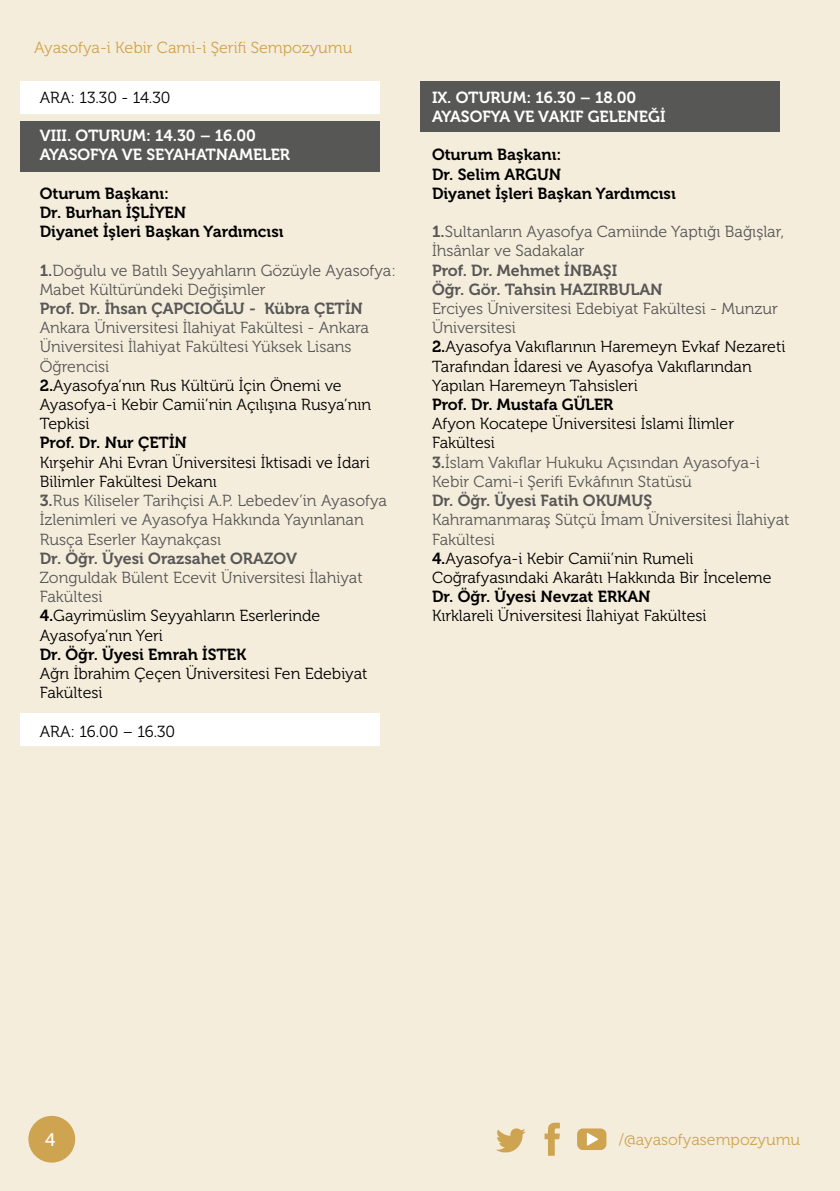
<style>
.page{position:relative;width:840px;height:1191px;background:#fff}
.page>*{position:absolute;margin:0;border:0;box-sizing:border-box;transform-origin:0 0}
.t1{font:18px "Museo Sans 500";color:#fff}
.t2{font:16px/19.2px "Museo 300";color:#575756}
.t3{font:16px/19.2px "Museo 300";color:#000}
.t4{font:16px/19.2px "Museo 700";color:#000}
.t5{font:16px/19.2px "Museo 700";color:#575756}
.t6{font:16px/19.2px "Museo 700";color:#fff}
.t7{font:16px "Museo 300";color:#cfa450}
.s1{font-family:"Museo 700"}
.s2{font-family:"Museo 700";color:#000}
.s3{color:#000}
.s4{color:#575756}
</style>
<div class="page">
<div style="left:0;top:0;width:839px;height:1191px;background:#f5eddc"></div>
<div style="left:28px;top:1115px;width:47px;height:47px;background:#cfa450;border-radius:50%"></div>
<div style="left:21px;top:713px;width:359px;height:33px;background:#fff"></div>
<div style="left:420px;top:82px;width:359px;height:50px;background:#575756"></div>
<div style="left:21px;top:121px;width:359px;height:51px;background:#575756"></div>
<div style="left:21px;top:81px;width:359px;height:33px;background:#fff"></div>
<svg style="left:496px;top:1128px;width:29px;height:24px"></svg>
<svg style="left:544px;top:1122px;width:15px;height:33px"></svg>
<div style="left:576px;top:1128px;width:30px;height:22px;background:#cfa450;border-radius:6px"></div>
<svg style="left:586px;top:1133px;width:11px;height:12px"></svg>
<p class="t7" style="left:34px;top:39px;width:320px">Ayasofya-i Kebir Cami-i Şerifi Sempozyumu</p>
<p class="t3" style="left:40px;top:88px;width:132px">ARA: 13.30 - 14.30</p>
<p class="t6" style="left:40px;top:126px;width:252px">VIII. OTURUM: 14.30 – 16.00<br>AYASOFYA VE SEYAHATNAMELER</p>
<p class="t4" style="left:40px;top:184px;width:245px">Oturum Başkanı:<br>Dr. Burhan İŞLİYEN<br>Diyanet İşleri Başkan Yardımcısı</p>
<p class="t2" style="left:40px;top:261px;width:357px"><span class="s1">1.</span>Doğulu ve Batılı Seyyahların Gözüyle Ayasofya:<br>Mabet Kültüründeki Değişimler</p>
<p class="t5" style="left:40px;top:299px;width:324px">Prof. Dr. İhsan ÇAPCIOĞLU - Kübra ÇETİN</p>
<p class="t2" style="left:40px;top:318px;width:333px">Ankara Üniversitesi İlahiyat Fakültesi - Ankara Üniversitesi İlahiyat Fakültesi Yüksek Lisans Öğrencisi<br><span class="s2">2.</span><span class="s3">Ayasofya’nın Rus Kültürü İçin Önemi ve Ayasofya-i Kebir Camii’nin Açılışına Rusya’nın Tepkisi</span></p>
<p class="t4" style="left:40px;top:433px;width:148px">Prof. Dr. Nur ÇETİN</p>
<p class="t2" style="left:40px;top:453px;width:348px"><span class="s3">Kırşehir Ahi Evran Üniversitesi İktisadi ve İdari Bilimler Fakültesi Dekanı<br></span><span class="s1">3.</span>Rus Kiliseler Tarihçisi A.P. Lebedev’in Ayasofya İzlenimleri ve Ayasofya Hakkında Yayınlanan Rusça Eserler Kaynakçası</p>
<p class="t5" style="left:40px;top:549px;width:258px">Dr. Öğr. Üyesi Orazsahet ORAZOV</p>
<p class="t2" style="left:40px;top:568px;width:324px">Zonguldak Bülent Ecevit Üniversitesi İlahiyat<br>Fakültesi<br><span class="s2">4.</span><span class="s3">Gayrimüslim Seyyahların Eserlerinde<br>Ayasofya’nın Yeri</span></p>
<p class="t4" style="left:40px;top:645px;width:208px">Dr. Öğr. Üyesi Emrah İSTEK</p>
<p class="t3" style="left:40px;top:664px;width:329px">Ağrı İbrahim Çeçen Üniversitesi Fen Edebiyat<br>Fakültesi</p>
<p class="t3" style="left:40px;top:722px;width:137px">ARA: 16.00 – 16.30</p>
<p class="t6" style="left:432px;top:88px;width:235px">IX. OTURUM: 16.30 – 18.00<br>AYASOFYA VE VAKIF GELENEĞİ</p>
<p class="t4" style="left:432px;top:145px;width:245px">Oturum Başkanı:<br>Dr. Selim ARGUN<br>Diyanet İşleri Başkan Yardımcısı</p>
<p class="t2" style="left:432px;top:222px;width:353px"><span class="s1">1.</span>Sultanların Ayasofya Camiinde Yaptığı Bağışlar,<br>İhsânlar ve Sadakalar</p>
<p class="t5" style="left:432px;top:261px;width:232px">Prof. Dr. Mehmet İNBAŞI<br>Öğr. Gör. Tahsin HAZIRBULAN</p>
<p class="t3" style="left:432px;top:299px;width:355px"><span class="s4">Erciyes Üniversitesi Edebiyat Fakültesi - Munzur Üniversitesi<br></span><span class="s1">2.</span>Ayasofya Vakıflarının Haremeyn Evkaf Nezareti Tarafından İdaresi ve Ayasofya Vakıflarından Yapılan Haremeyn Tahsisleri</p>
<p class="t4" style="left:432px;top:395px;width:183px">Prof. Dr. Mustafa GÜLER</p>
<p class="t2" style="left:432px;top:414px;width:329px"><span class="s3">Afyon Kocatepe Üniversitesi İslami İlimler Fakültesi<br></span><span class="s1">3.</span>İslam Vakıflar Hukuku Açısından Ayasofya-i Kebir Cami-i Şerifi Evkâfının Statüsü</p>
<p class="t5" style="left:432px;top:491px;width:221px">Dr. Öğr. Üyesi Fatih OKUMUŞ</p>
<p class="t3" style="left:432px;top:510px;width:359px"><span class="s4">Kahramanmaraş Sütçü İmam Üniversitesi İlahiyat Fakültesi<br></span><span class="s1">4.</span>Ayasofya-i Kebir Camii’nin Rumeli Coğrafyasındaki Akarâtı Hakkında Bir İnceleme</p>
<p class="t4" style="left:432px;top:587px;width:220px">Dr. Öğr. Üyesi Nevzat ERKAN</p>
<p class="t3" style="left:432px;top:606px;width:276px">Kırklareli Üniversitesi İlahiyat Fakültesi</p>
<p class="t1" style="left:45px;top:1130px;width:12px">4</p>
<p class="t7" style="left:618px;top:1131px;width:183px">/@ayasofyasempozyumu</p>
</div>
